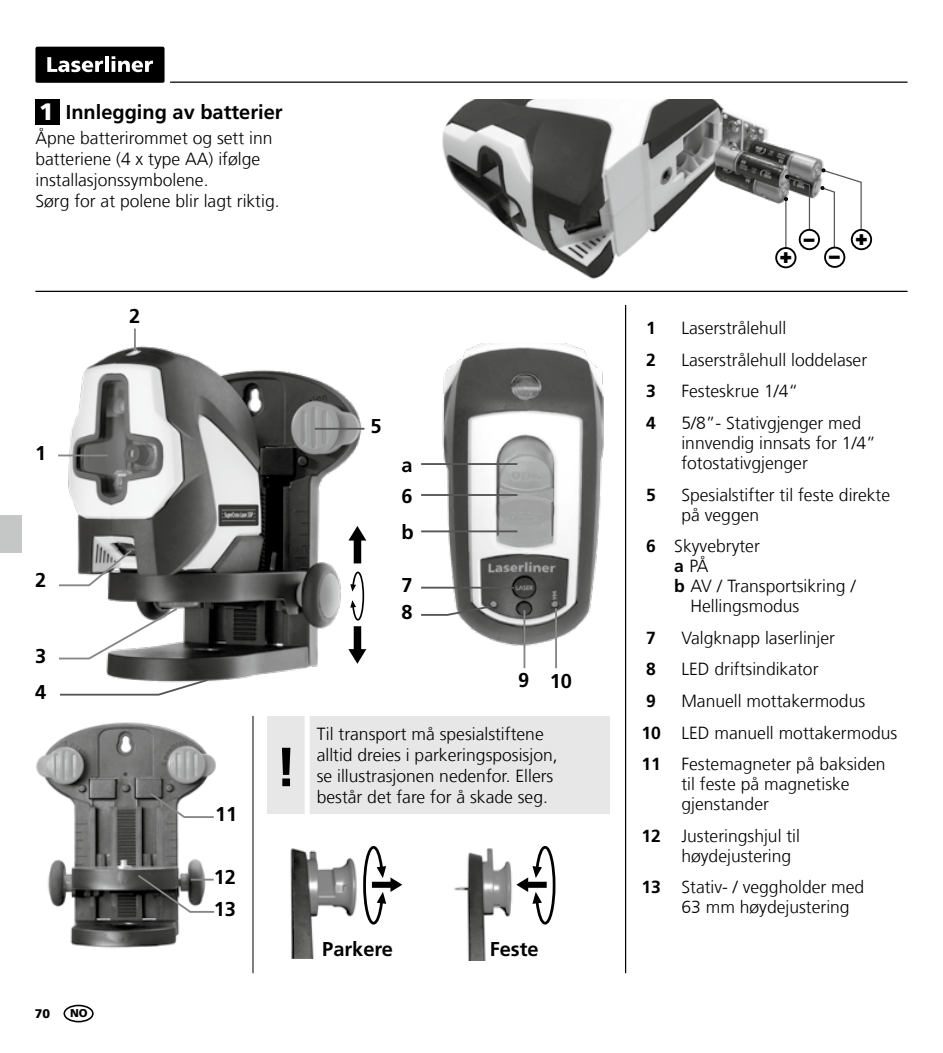
<style>
.page{position:relative;width:943px;height:1053px;background:#fff}
.page>*{position:absolute;margin:0;border:0;box-sizing:border-box;transform-origin:0 0}
.t1{font:700 55px "Frutiger LT Com";color:#000}
.t2{font:900 21.25px "Frutiger LT Com";color:#000}
.t3{font:700 20px/27.2px "Frutiger LT Com";color:#000}
.t4{font:300 17.5px/20px "Frutiger LT Com";color:#000}
.t5{font:700 17.5px "Frutiger LT Com";color:#000}
.t6{font:900 12.5px "Frutiger LT Com";color:#000}
.t7{font:900 11.25px "Frutiger LT Com";color:#000}
.s1{font-weight:900;font-size:23.75px;color:#fff}
.s2{font-weight:700}
</style>
<div class="page">
<hr style="left:170px;top:81px;width:737px;height:2px;background:#000">
<div style="left:35px;top:47px;width:129px;height:36px;background:#000;border-radius:2px"></div>
<svg style="left:47px;top:57px;width:56px;height:15px"></svg>
<hr style="left:105px;top:56px;width:4px;height:16px;background:#fff">
<svg style="left:112px;top:56px;width:41px;height:16px"></svg>
<img style="left:58px;top:346px;width:309px;height:336px">
<hr style="left:58px;top:454px;width:50px;height:2px;background:#878786">
<hr style="left:134px;top:328px;width:2px;height:23px;background:#878786">
<svg style="left:58px;top:548px;width:76px;height:39px"></svg>
<div style="left:354px;top:626px;width:7px;height:30px;background:#000"></div>
<svg style="left:348px;top:649px;width:18px;height:14px"></svg>
<div style="left:354px;top:533px;width:7px;height:30px;background:#000"></div>
<svg style="left:348px;top:526px;width:18px;height:14px"></svg>
<svg style="left:350px;top:570px;width:15px;height:51px"></svg>
<hr style="left:315px;top:428px;width:49px;height:1px;background:#565656">
<svg style="left:58px;top:677px;width:152px;height:19px"></svg>
<svg style="left:58px;top:606px;width:121px;height:54px"></svg>
<img style="left:436px;top:343px;width:168px;height:309px">
<hr style="left:421px;top:494px;width:96px;height:2px;background:#565656">
<hr style="left:421px;top:463px;width:96px;height:2px;background:#565656">
<hr style="left:421px;top:530px;width:96px;height:2px;background:#565656">
<hr style="left:421px;top:586px;width:93px;height:2px;background:#565656">
<svg style="left:421px;top:604px;width:71px;height:12px"></svg>
<hr style="left:523px;top:610px;width:2px;height:58px;background:#878786">
<hr style="left:555px;top:608px;width:2px;height:60px;background:#878786">
<img style="left:36px;top:722px;width:180px;height:226px">
<svg style="left:148px;top:790px;width:68px;height:28px"></svg>
<svg style="left:136px;top:873px;width:80px;height:40px"></svg>
<hr style="left:252px;top:715px;width:1px;height:258px;background:#000">
<img style="left:290px;top:848px;width:67px;height:110px">
<img style="left:454px;top:848px;width:58px;height:112px">
<svg style="left:363px;top:846px;width:39px;height:79px"></svg>
<svg style="left:516px;top:846px;width:40px;height:79px"></svg>
<hr style="left:625px;top:305px;width:1px;height:668px;background:#000">
<img style="left:442px;top:99px;width:353px;height:181px">
<img style="left:693px;top:127px;width:131px;height:98px">
<hr style="left:785px;top:199px;width:1px;height:50px;background:#565656">
<div style="left:850px;top:229px;width:22px;height:21px;border:2px solid #000;border-radius:50%"></div>
<div style="left:824px;top:246px;width:21px;height:22px;border:2px solid #000;border-radius:50%"></div>
<div style="left:798px;top:229px;width:22px;height:21px;border:2px solid #000;border-radius:50%"></div>
<div style="left:776px;top:248px;width:19px;height:19px;background:#fff;border-radius:50%"></div>
<div style="left:775px;top:247px;width:21px;height:21px;border:2px solid #000;border-radius:50%"></div>
<svg style="left:784px;top:175px;width:26px;height:67px"></svg>
<svg style="left:820px;top:168px;width:42px;height:81px"></svg>
<hr style="left:35px;top:291px;width:872px;height:1px;background:#000">
<div style="left:267px;top:715px;width:343px;height:98px;background:#e7e7e7"></div>
<div style="left:305px;top:715px;width:5px;height:99px;background:#fff"></div>
<div style="left:35px;top:99px;width:25px;height:26px;background:#000"></div>
<div style="left:63px;top:1004px;width:31px;height:18px;border:2px solid #000;border-radius:50%"></div>
<div style="left:0;top:516px;width:21px;height:37px;background:#c5c6c6"></div>
<p class="t3" style="left:39px;top:98px;width:245px"><span class="s1">1</span> Innlegging av batterier</p>
<p class="t4" style="left:35px;top:127px;width:246px;line-height:21px">Åpne batterirommet og sett inn batteriene (4 x type AA) ifølge installasjonssymbolene.<br>Sørg for at polene blir lagt riktig.</p>
<p class="t3" style="left:35px;top:439px;width:13px">1</p>
<p class="t3" style="left:35px;top:566px;width:13px">2</p>
<p class="t3" style="left:35px;top:642px;width:13px">3</p>
<p class="t3" style="left:35px;top:678px;width:13px">4</p>
<p class="t3" style="left:129px;top:302px;width:13px">2</p>
<p class="t6" style="left:35px;top:1005px;width:17px">70</p>
<p class="t7" style="left:70px;top:1006px;width:19px">NO</p>
<p class="t3" style="left:215px;top:800px;width:24px">11</p>
<p class="t3" style="left:214px;top:863px;width:24px">12</p>
<p class="t3" style="left:214px;top:895px;width:24px">13</p>
<h1 class="t1" style="left:275px;top:734px;width:23px">!</h1>
<p class="t3" style="left:370px;top:412px;width:13px">5</p>
<p class="t3" style="left:401px;top:451px;width:13px">a</p>
<p class="t3" style="left:401px;top:482px;width:13px">6</p>
<p class="t3" style="left:401px;top:518px;width:14px">b</p>
<p class="t3" style="left:401px;top:571px;width:13px">7<br>8</p>
<p class="t3" style="left:518px;top:667px;width:55px">9 10</p>
<p class="t4" style="left:317px;top:723px;width:242px;line-height:21px">Til transport må spesialstiftene alltid dreies i parkeringsposisjon, se illustrasjonen nedenfor. Ellers består det fare for å skade seg.</p>
<p class="t3" style="left:322px;top:935px;width:72px">Parkere</p>
<p class="t3" style="left:489px;top:935px;width:50px">Feste</p>
<p class="t2" style="left:779px;top:243px;width:14px">+</p>
<p class="t2" style="left:803px;top:225px;width:12px">–</p>
<p class="t2" style="left:829px;top:243px;width:12px">–</p>
<p class="t2" style="left:855px;top:225px;width:14px">+</p>
<p class="t5" style="left:646px;top:318px;width:11px">1</p>
<p class="t4" style="left:681px;top:318px;width:106px">Laserstrålehull</p>
<p class="t5" style="left:646px;top:349px;width:11px">2</p>
<p class="t4" style="left:681px;top:350px;width:187px">Laserstrålehull loddelaser</p>
<p class="t5" style="left:646px;top:381px;width:11px">3</p>
<p class="t4" style="left:681px;top:381px;width:118px">Festeskrue 1/4“</p>
<p class="t5" style="left:646px;top:412px;width:11px">4</p>
<p class="t4" style="left:681px;top:413px;width:196px">5/8”- Stativgjenger med innvendig innsats for 1/4” fotostativgjenger</p>
<p class="t5" style="left:646px;top:484px;width:11px">5</p>
<p class="t4" style="left:681px;top:484px;width:210px">Spesialstifter til feste direkte på veggen</p>
<p class="t4" style="left:646px;top:536px;width:115px"><span class="s2">6</span> Skyvebryter</p>
<p class="t4" style="left:674px;top:556px;width:36px"><span class="s2">a</span> PÅ</p>
<p class="t4" style="left:674px;top:576px;width:183px"><span class="s2">b</span> AV / Transportsikring /</p>
<p class="t4" style="left:690px;top:596px;width:110px">Hellingsmodus</p>
<p class="t5" style="left:646px;top:627px;width:11px">7</p>
<p class="t4" style="left:681px;top:628px;width:155px">Valgknapp laserlinjer</p>
<p class="t5" style="left:646px;top:659px;width:11px">8</p>
<p class="t4" style="left:681px;top:659px;width:139px">LED driftsindikator</p>
<p class="t5" style="left:646px;top:690px;width:11px">9</p>
<p class="t4" style="left:641px;top:685px;width:257px;line-height:31.5px;text-indent:40px">Manuell mottakermodus<br><span class="s2">10</span> LED manuell mottakermodus<br><span class="s2">11</span> Festemagneter på baksiden</p>
<p class="t4" style="left:681px;top:774px;width:170px">til feste på magnetiske gjenstander</p>
<p class="t4" style="left:681px;top:825px;width:120px;text-indent:-40px"><span class="s2">12</span> Justeringshjul til høydejustering</p>
<p class="t4" style="left:681px;top:877px;width:184px;text-indent:-40px"><span class="s2">13</span> Stativ- / veggholder med<br>63 mm høydejustering</p>
</div>
